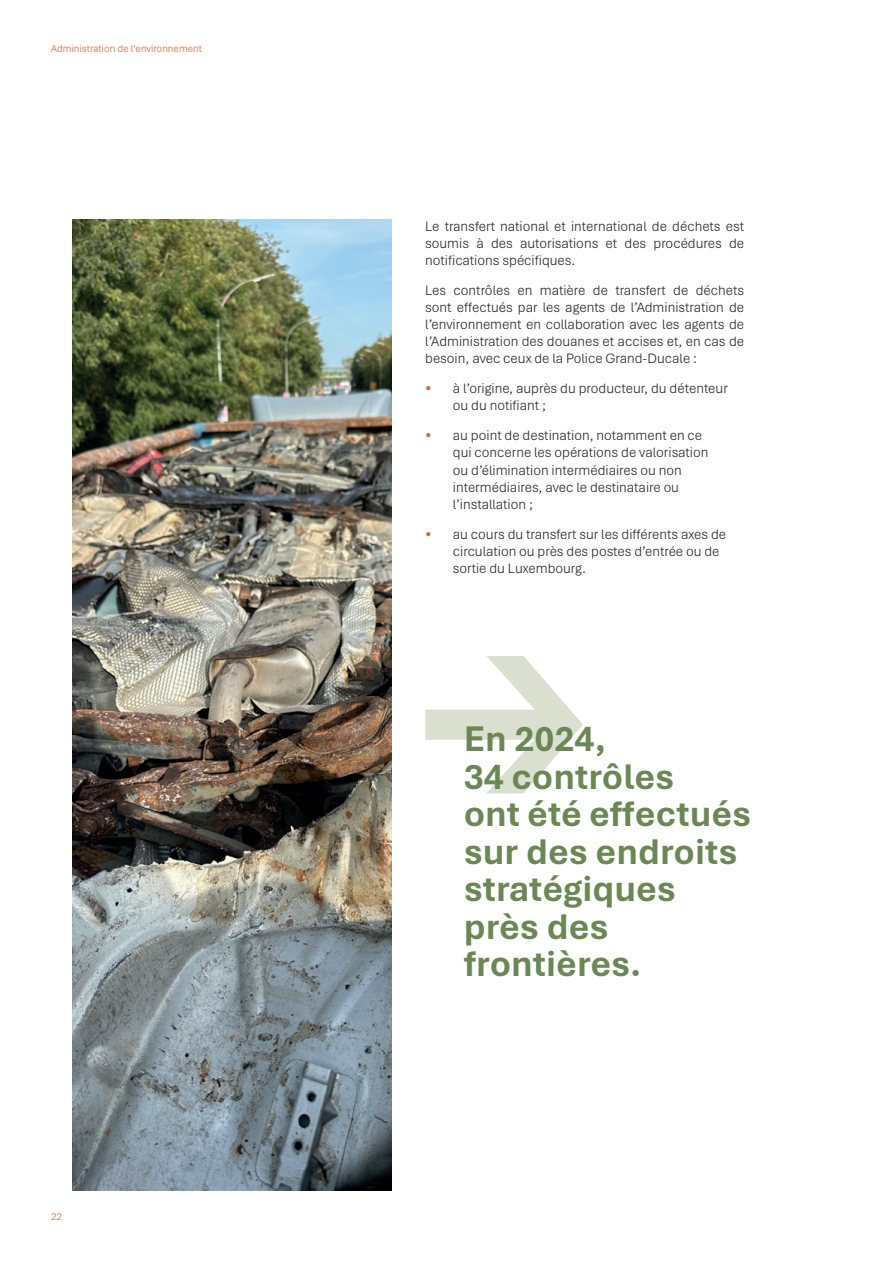
<style>
.page{position:relative;width:893px;height:1263px;background:#fff}
.page>*{position:absolute;margin:0;border:0;box-sizing:border-box;transform-origin:0 0}
.t1{font:700 37.5px/37.5px "Aptos";color:#6b8754}
.t2{font:300 14.25px/17.1px "Aptos";color:#231f20}
.t3{font:300 10.5px "Aptos";color:#d95e31}
.s1{color:#d95e31}
</style>
<div class="page">
<img style="left:72px;top:219px;width:319px;height:972px">
<svg style="left:425px;top:656px;width:158px;height:137px"></svg>
<p class="t3" style="left:51px;top:42px;width:152px">Administration de l‘environnement</p>
<p class="t3" style="left:51px;top:1210px;width:13px">22</p>
<p class="t2" style="left:425px;top:217px;width:320px;text-align:justify">Le transfert national et international de déchets est soumis à des autorisations et des procédures de notifications spécifiques.</p>
<p class="t2" style="left:425px;top:281px;width:320px;text-align:justify">Les contrôles en matière de transfert de déchets sont effectués par les agents de l’Administration de l’environnement en collaboration avec les agents de l’Administration des douanes et accises et, en cas de besoin, avec ceux de la Police Grand-Ducale :</p>
<p class="t2" style="left:453px;top:380px;width:277px;text-indent:-28px"><span class="s1">•</span> à l’origine, auprès du producteur, du détenteur ou du notifiant ;</p>
<p class="t2" style="left:453px;top:426px;width:257px;text-indent:-28px"><span class="s1">•</span> au point de destination, notamment en ce qui concerne les opérations de valorisation ou d’élimination intermédiaires ou non intermédiaires, avec le destinataire ou l’installation ;</p>
<p class="t2" style="left:453px;top:525px;width:275px;text-indent:-28px"><span class="s1">•</span> au cours du transfert sur les différents axes de circulation ou près des postes d’entrée ou de sortie du Luxembourg.</p>
<h1 class="t1" style="left:464px;top:719px;width:289px">En 2024,<br>34 contrôles<br>ont été effectués sur des endroits stratégiques près des frontières.</h1>
</div>
